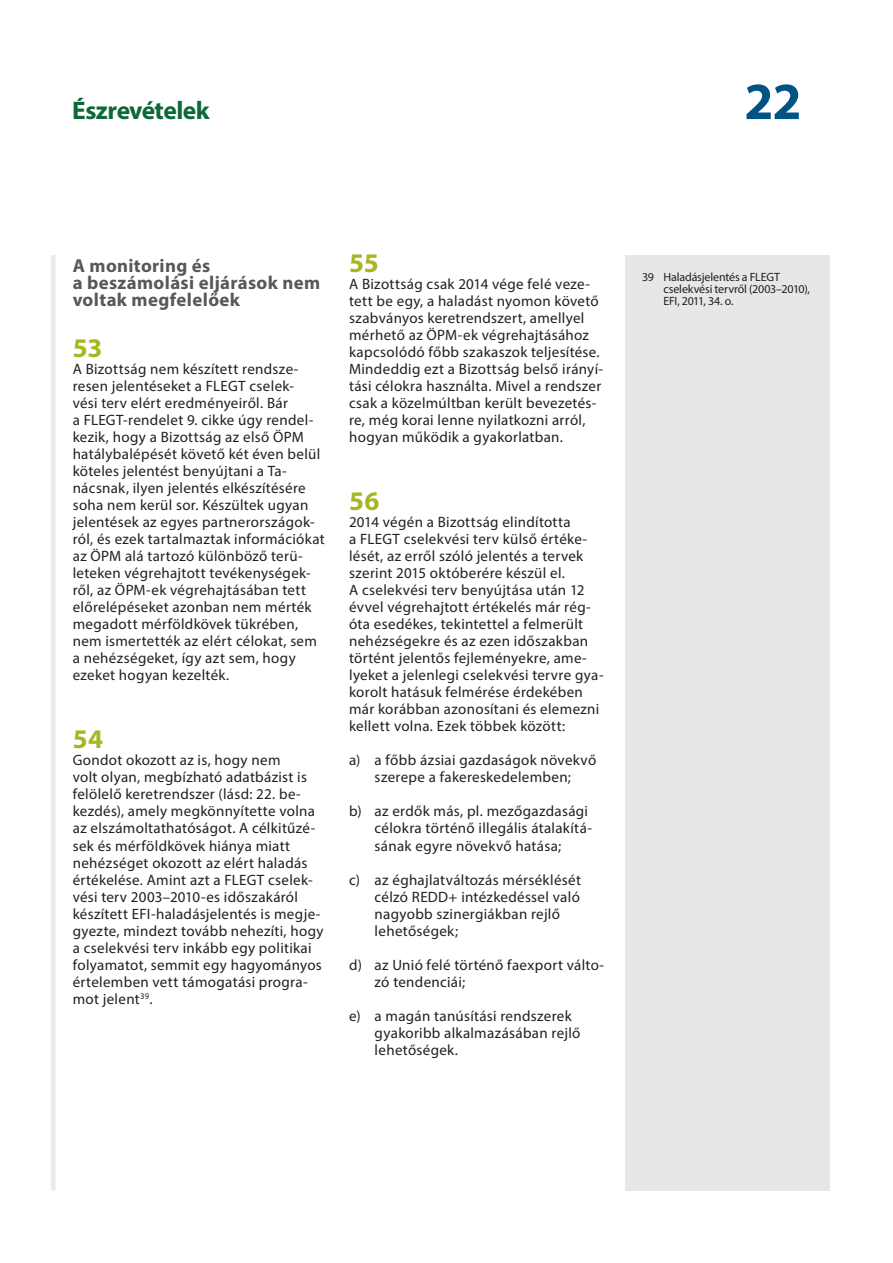
<style>
.page{position:relative;width:893px;height:1263px;background:#fff}
.page>*{position:absolute;margin:0;border:0;box-sizing:border-box;transform-origin:0 0}
.t1{font:700 52.5px "Myriad Pro";color:#015386}
.E_05_-_CHAP__1__TEXT{font:700 27px "Myriad Pro";letter-spacing:.005em;color:#a7b621}
.t2{font:700 25.5px "Myriad Pro";letter-spacing:-.02em;color:#0b6938}
.E_03_-_CHAP__TITRE_A{font:700 18.75px/17px "Myriad Pro";letter-spacing:.02em;color:#57585a}
.E_05_-_CHAP__1__TEXT-2{font:15px/17px "Myriad Pro";letter-spacing:.02em;color:#231f20}
.E_07_-_CHAP___a__TEX{font:15px/17px "Myriad Pro";letter-spacing:.02em;color:#231f20}
.E_08_-_CHAP__FOOTNOT{font:12px/12px "Myriad Pro";letter-spacing:-.015em;color:#231f20}
</style>
<div class="page">
<div style="left:51px;top:255px;width:5px;height:936px;background:#ebebeb"></div>
<div style="left:625px;top:255px;width:204px;height:936px;background:#e6e7e9"></div>
<h3 class="t2" style="left:72px;top:94px;width:139px">Észrevételek</h3>
<h1 class="t1" style="left:744px;top:67px;width:59px">22</h1>
<p class="E_03_-_CHAP__TITRE_A" style="left:73px;top:257px;width:249px">A monitoring és<br>a beszámolási eljárások nem voltak megfelelőek</p>
<p class="E_05_-_CHAP__1__TEXT" style="left:73px;top:330px;width:31px">53</p>
<p class="E_05_-_CHAP__1__TEXT-2" style="left:73px;top:360px;width:254px">A Bizottság nem készített rendsze&shy;resen jelentéseket a FLEGT cselek-<br>vési terv elért eredményeiről. Bár<br>a FLEGT‑rendelet 9. cikke úgy rendel&shy;kezik, hogy a Bizottság az első ÖPM hatálybalépését követő két éven belül köteles jelentést benyújtani a Ta&shy;nácsnak, ilyen jelentés elkészítésére soha nem kerül sor. Készültek ugyan jelentések az egyes partnerországok&shy;ról, és ezek tartalmaztak információkat az ÖPM alá tartozó különböző terü&shy;leteken végrehajtott tevékenységek&shy;ről, az ÖPM‑ek végrehajtásában tett előrelépéseket azonban nem mérték megadott mérföldkövek tükrében, nem ismertették az elért célokat, sem a nehézségeket, így azt sem, hogy ezeket hogyan kezelték.</p>
<p class="E_05_-_CHAP__1__TEXT" style="left:73px;top:722px;width:32px">54</p>
<p class="E_05_-_CHAP__1__TEXT-2" style="left:73px;top:752px;width:252px">Gondot okozott az is, hogy nem<br>volt olyan, megbízható adatbázist is felölelő keretrendszer (lásd: 22. be&shy;kezdés), amely megkönnyítette volna az elszámoltathatóságot. A célkitűzé&shy;sek és mérföldkövek hiánya miatt nehézséget okozott az elért haladás értékelése. Amint azt a FLEGT cselek&shy;vési terv 2003–2010-es időszakáról készített EFI‑haladásjelentés is megje&shy;gyezte, mindezt tovább nehezíti, hogy a cselekvési terv inkább egy politikai folyamatot, semmit egy hagyományos értelemben vett támogatási progra&shy;mot jelent<sup>39</sup>.</p>
<p class="E_05_-_CHAP__1__TEXT" style="left:349px;top:245px;width:31px">55</p>
<p class="E_05_-_CHAP__1__TEXT-2" style="left:349px;top:275px;width:256px">A Bizottság csak 2014 vége felé veze&shy;tett be egy, a haladást nyomon követő szabványos keretrendszert, amellyel mérhető az ÖPM‑ek végrehajtásához kapcsolódó főbb szakaszok teljesítése.<br>Mindeddig ezt a Bizottság belső irányí&shy;tási célokra használta. Mivel a rendszer csak a közelmúltban került bevezetés&shy;re, még korai lenne nyilatkozni arról, hogyan működik a gyakorlatban.</p>
<p class="E_05_-_CHAP__1__TEXT" style="left:349px;top:484px;width:32px">56</p>
<p class="E_05_-_CHAP__1__TEXT-2" style="left:349px;top:514px;width:256px">2014 végén a Bizottság elindította<br>a FLEGT cselekvési terv külső értéke&shy;lését, az erről szóló jelentés a tervek szerint 2015 októberére készül el.<br>A cselekvési terv benyújtása után 12 évvel végrehajtott értékelés már rég&shy;óta esedékes, tekintettel a felmerült nehézségekre és az ezen időszakban történt jelentős fejleményekre, ame&shy;lyeket a jelenlegi cselekvési tervre gya&shy;korolt hatásuk felmérése érdekében már korábban azonosítani és elemezni kellett volna. Ezek többek között:</p>
<p class="E_07_-_CHAP___a__TEX" style="left:349px;top:752px;width:249px;text-align:center">a) a főbb ázsiai gazdaságok növekvő szerepe a fakereskedelemben;</p>
<p class="E_07_-_CHAP___a__TEX" style="left:375px;top:803px;width:219px;text-indent:-26px">b) az erdők más, pl. mezőgazdasági célokra történő illegális átalakítá&shy;sának egyre növekvő hatása;</p>
<p class="E_07_-_CHAP___a__TEX" style="left:375px;top:871px;width:208px;text-indent:-26px">c) az éghajlatváltozás mérséklését célzó REDD+ intézkedéssel való nagyobb szinergiákban rejlő lehetőségek;</p>
<p class="E_07_-_CHAP___a__TEX" style="left:375px;top:956px;width:231px;text-indent:-26px">d) az Unió felé történő faexport válto&shy;zó tendenciái;</p>
<p class="E_07_-_CHAP___a__TEX" style="left:375px;top:1007px;width:207px;text-indent:-26px">e) a magán tanúsítási rendszerek gyakoribb alkalmazásában rejlő lehetőségek.</p>
<p class="E_08_-_CHAP__FOOTNOT" style="left:663px;top:271px;width:148px;text-indent:-21px">39 Haladásjelentés a FLEGT cselekvési tervről (2003–2010),<br>EFI, 2011, 34. o.</p>
</div>
